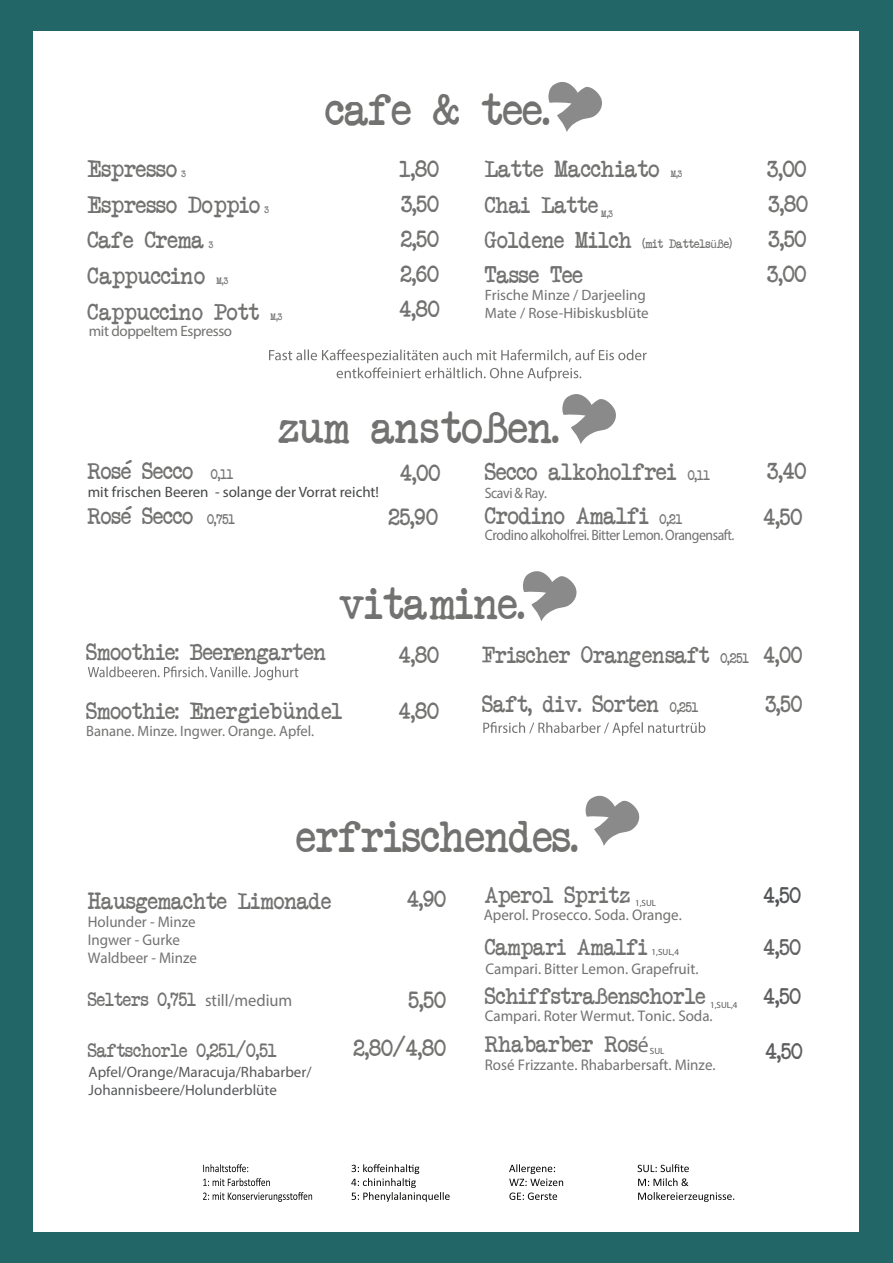
<style>
.page{position:relative;width:893px;height:1263px;background:#236667}
.page>*{position:absolute;margin:0;border:0;box-sizing:border-box;transform-origin:0 0}
.t1{font:43.2px "Another Typewriter";color:#727271}
.t2{font:29.55px "Another Typewriter";color:#727271;scale:1.09 1}
.t3{font:23.1px "Another Typewriter";color:#727271}
.t4{font:22.95px "Another Typewriter";color:#727271}
.t5{font:22.5px/35.1px "Another Typewriter";color:#727271;text-align:justify}
.t6{font:22.35px/47.7px "Another Typewriter";color:#727271}
.t7{font:21.75px "Another Typewriter";color:#5f5f62}
.t8{font:21.75px "Another Typewriter";color:#545557}
.t9{font:21.75px "Another Typewriter";color:#636366}
.t10{font:18.6px "Another Typewriter";color:#727271}
.t11{font:16.8px "Another Typewriter";color:#727271}
.t12{font:15.45px/18px "Myriad Pro";color:#727271}
.t13{font:15px/18px "Myriad Pro";color:#727271}
.t14{font:15px/18px "Myriad Pro";color:#57585a}
.t15{font:15px "Myriad Pro";letter-spacing:-.02em;color:#727271;scale:.92 1}
.t16{font:15px "Myriad Pro";color:#454646}
.t17{font:15px "Myriad Pro";letter-spacing:-.02em;color:#727271}
.t18{font:13.5px "Another Typewriter";color:#727271}
.t19{font:12px "Another Typewriter";color:#727271}
.t20{font:9.15px "Another Typewriter";color:#727271}
.t21{font:9px "Myriad Pro";color:#57585a}
.t22{font:9px "Another Typewriter";color:#727271}
.s1{font-size:22.5px}
.s2{font-family:"Myriad Pro"}
.s3{font-size:13.5px}
.s4{font-family:"Myriad Pro";font-size:16.95px}
</style>
<div class="page">
<div style="left:34px;top:31px;width:825px;height:1201px;background:#fff"></div>
<svg style="left:88px;top:666px;width:210px;height:14px"></svg>
<svg style="left:269px;top:349px;width:378px;height:32px"></svg>
<svg style="left:483px;top:722px;width:222px;height:14px"></svg>
<svg style="left:203px;top:1164px;width:45px;height:8px"></svg>
<svg style="left:203px;top:1178px;width:67px;height:8px"></svg>
<svg style="left:203px;top:1192px;width:109px;height:10px"></svg>
<svg style="left:351px;top:1164px;width:99px;height:38px"></svg>
<svg style="left:509px;top:1164px;width:54px;height:22px"></svg>
<svg style="left:509px;top:1192px;width:48px;height:8px"></svg>
<svg style="left:638px;top:1164px;width:51px;height:8px"></svg>
<svg style="left:638px;top:1178px;width:50px;height:8px"></svg>
<svg style="left:638px;top:1192px;width:96px;height:10px"></svg>
<svg style="left:548px;top:82px;width:54px;height:50px"></svg>
<svg style="left:562px;top:394px;width:54px;height:50px"></svg>
<svg style="left:522px;top:571px;width:55px;height:50px"></svg>
<svg style="left:585px;top:795px;width:55px;height:51px"></svg>
<p class="t4" style="left:88px;top:154px;width:91px">Espresso</p>
<p class="t22" style="left:181px;top:168px;width:6px">3</p>
<p class="t4" style="left:88px;top:190px;width:174px">Espresso Doppio</p>
<p class="t20" style="left:265px;top:203px;width:6px">3</p>
<p class="t4" style="left:88px;top:225px;width:118px">Cafe Crema</p>
<p class="t20" style="left:209px;top:239px;width:6px">3</p>
<p class="t4" style="left:88px;top:261px;width:119px">Cappuccino</p>
<p class="t20" style="left:216px;top:275px;width:13px">M,3</p>
<p class="t5" style="left:88px;top:293px;width:173px">Cappuccino Pott</p>
<p class="t20" style="left:271px;top:311px;width:13px">M,3</p>
<p class="t17" style="left:89px;top:322px;width:145px">mit doppeltem Espresso</p>
<h1 class="t1" style="left:325px;top:82px;width:226px">cafe &amp; tee.</h1>
<p class="t5" style="left:399px;top:150px;width:42px">1,80<br>3,50<br>2,50<br>2,60<br>4,80</p>
<p class="t4" style="left:485px;top:154px;width:176px">Latte Macchiato</p>
<p class="t22" style="left:671px;top:168px;width:13px">M,3</p>
<p class="t5" style="left:485px;top:186px;width:115px">Chai Latte</p>
<p class="t19" style="left:485px;top:236px;width:249px"><span class="s1">Goldene Milch</span> (mit Dattels<span class="s2">ü</span>ße)</p>
<p class="t3" style="left:485px;top:259px;width:99px">Tasse Tee</p>
<p class="t22" style="left:601px;top:208px;width:13px">M,3</p>
<p class="t13" style="left:485px;top:286px;width:165px">Frische Minze / Darjeeling<br>Mate / Rose-Hibiskusblüte</p>
<h1 class="t1" style="left:278px;top:400px;width:282px">zum anstoßen.</h1>
<h2 class="t2" style="left:126px;top:455px;width:8px">`</h2>
<p class="t5" style="left:88px;top:448px;width:149px;line-height:44.8px">Rose Secco <span class="s3">0,1l<br></span>Rose Secco <span class="s3">0,75l</span></p>
<p class="t16" style="left:88px;top:483px;width:293px">mit frischen Beeren - solange der Vorrat reicht!</p>
<h2 class="t2" style="left:126px;top:501px;width:8px">`</h2>
<p class="t5" style="left:388px;top:450px;width:53px;line-height:44px;text-align:center">4,00<br>25,90</p>
<p class="t3" style="left:485px;top:457px;width:227px">Secco alkoholfrei <span class="s3">0,1l</span></p>
<p class="t15" style="left:485px;top:483px;width:69px">Scavi &amp; Ray.</p>
<p class="t3" style="left:485px;top:501px;width:166px">Crodino Amalfi</p>
<p class="t15" style="left:485px;top:526px;width:273px">Crodino alkoholfrei. Bitter Lemon. Orangensaft.</p>
<p class="t18" style="left:660px;top:510px;width:24px">0,2l</p>
<h1 class="t1" style="left:339px;top:575px;width:187px">vitamine.</h1>
<p class="t5" style="left:767px;top:151px;width:42px">3,00<br>3,80<br>3,50<br>3,00</p>
<p class="t5" style="left:767px;top:452px;width:41px">3,40</p>
<p class="t5" style="left:764px;top:499px;width:40px">4,50</p>
<p class="t5" style="left:86px;top:633px;width:241px">Smoothie: Beerengarten</p>
<p class="t22" style="left:233px;top:651px;width:7px">M</p>
<p class="t5" style="left:86px;top:692px;width:258px">Smoothie: Energiebundel</p>
<p class="t13" style="left:86px;top:722px;width:229px">Banane. Minze. Ingwer. Orange. Apfel.</p>
<p class="t11" style="left:284px;top:689px;width:9px">..</p>
<p class="t5" style="left:399px;top:636px;width:42px">4,80</p>
<p class="t5" style="left:399px;top:693px;width:42px">4,80</p>
<p class="t5" style="left:482px;top:637px;width:322px">Frischer Orangensaft <span class="s3">0,25l</span> 4,00</p>
<p class="t5" style="left:482px;top:686px;width:218px">Saft, div. Sorten <span class="s3">0,25l</span></p>
<p class="t5" style="left:765px;top:686px;width:38px">3,50</p>
<h1 class="t1" style="left:296px;top:809px;width:283px">erfrischendes.</h1>
<p class="t5" style="left:88px;top:882px;width:245px">Hausgemachte Limonade</p>
<p class="t12" style="left:88px;top:912px;width:111px">Holunder - Minze<br>Ingwer - Gurke<br>Waldbeer - Minze</p>
<p class="t10" style="left:88px;top:987px;width:206px">Selters 0,75l <span class="s4">still/medium</span></p>
<p class="t10" style="left:88px;top:1038px;width:190px">Saftschorle 0,25l/0,5l</p>
<p class="t6" style="left:485px;top:870px;width:146px">Aperol Spritz</p>
<p class="t6" style="left:485px;top:922px;width:164px">Campari Amalfi</p>
<p class="t6" style="left:485px;top:971px;width:222px">Schiffstraßenschorle<br>Rhabarber Ros<span class="s2">é</span></p>
<p class="t8" style="left:764px;top:881px;width:39px">4,50</p>
<p class="t9" style="left:764px;top:933px;width:39px">4,50</p>
<p class="t7" style="left:764px;top:983px;width:39px">4,50</p>
<p class="t5" style="left:407px;top:881px;width:40px">4,90</p>
<p class="t21" style="left:635px;top:897px;width:22px">1,SUL</p>
<p class="t12" style="left:484px;top:905px;width:200px">Aperol. Prosecco. Soda. Orange.</p>
<p class="t21" style="left:652px;top:946px;width:29px">1,SUL,4</p>
<p class="t12" style="left:485px;top:959px;width:215px">Campari. Bitter Lemon. Grapefruit.</p>
<p class="t12" style="left:485px;top:1007px;width:229px">Campari. Roter Wermut. Tonic. Soda.</p>
<p class="t5" style="left:353px;top:975px;width:94px;line-height:48px;text-align:right">5,50<br>2,80/4,80</p>
<p class="t21" style="left:710px;top:999px;width:29px">1,SUL,4</p>
<p class="t21" style="left:650px;top:1045px;width:16px">SUL</p>
<p class="t7" style="left:765px;top:1037px;width:39px">4,50</p>
<p class="t12" style="left:485px;top:1055px;width:232px">Rosé Frizzante. Rhabarbersaft. Minze.</p>
<p class="t14" style="left:89px;top:1062px;width:224px">Apfel/Orange/Maracuja/Rhabarber/<br>Johannisbeere/Holunderblüte</p>
</div>
